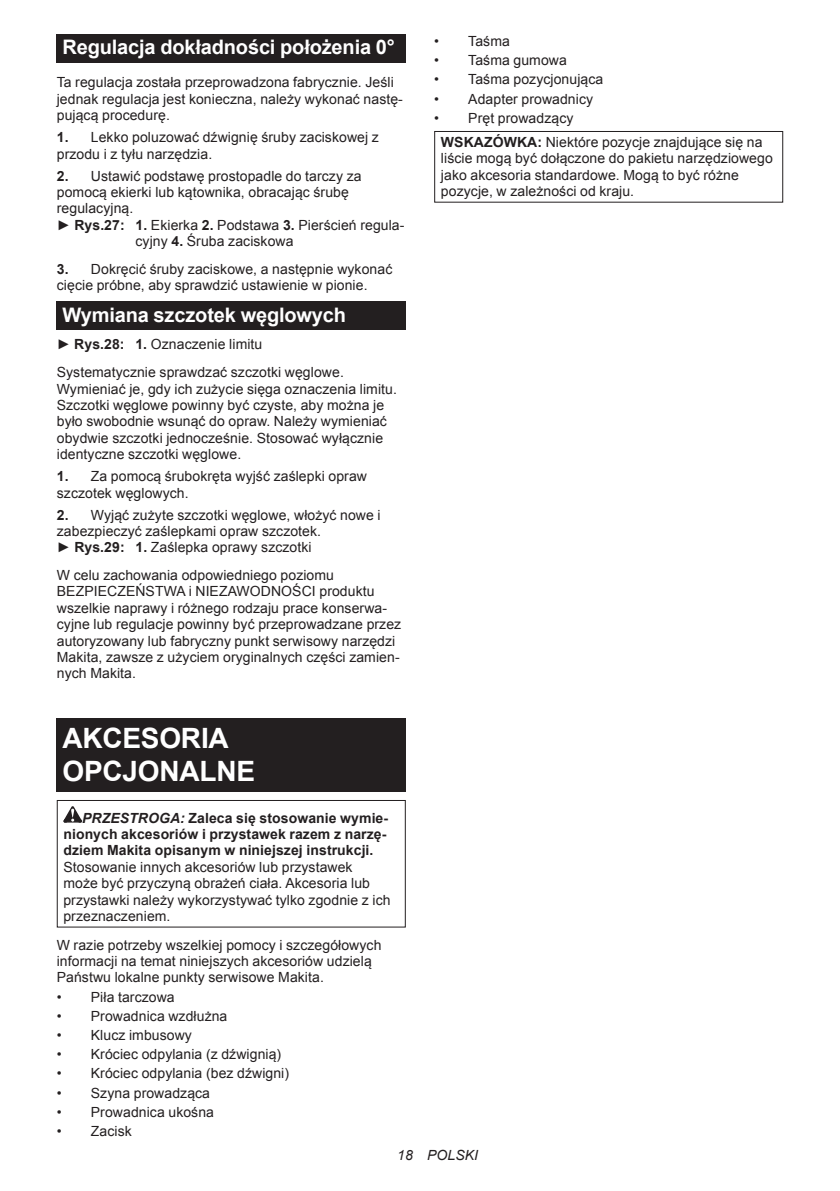
<style>
.page{position:relative;width:840px;height:1191px;background:#fff}
.page>*{position:absolute;margin:0;border:0;box-sizing:border-box;transform-origin:0 0}
.t1{font:700 28px/32.8px "Arial";letter-spacing:-.01em;color:#fff}
.t2{font:700 20px "Arial";letter-spacing:-.01em;color:#fff}
.t3{font:14px/16.4px "Arial";letter-spacing:.005em;color:#231f20}
.t4{font:700 14px/16.4px "Arial";letter-spacing:.005em;color:#231f20}
.t5{font:italic 14px "Arial";letter-spacing:.005em;color:#231f20}
.s1{font-weight:700}
.s2{font-style:italic}
</style>
<div class="page">
<div style="left:57px;top:34px;width:348px;height:29px;background:#231f20"></div>
<div style="left:57px;top:302px;width:348px;height:28px;background:#231f20"></div>
<div style="left:57px;top:718px;width:348px;height:74px;background:#231f20"></div>
<svg style="left:63px;top:806px;width:19px;height:16px"></svg>
<div style="left:57px;top:800px;width:348px;height:127px;border:1px solid #231f20"></div>
<div style="left:434px;top:131px;width:348px;height:72px;border:1px solid #231f20"></div>
<h2 class="t2" style="left:62px;top:34px;width:334px">Regulacja dokładności położenia 0°</h2>
<p class="t3" style="left:57px;top:74px;width:347px">Ta regulacja została przeprowadzona fabrycznie. Jeśli jednak regulacja jest konieczna, należy wykonać nastę&shy;pującą procedurę.</p>
<p class="t3" style="left:57px;top:129px;width:323px"><span class="s1">1.</span> Lekko poluzować dźwignię śruby zaciskowej z przodu i z tyłu narzędzia.</p>
<p class="t3" style="left:57px;top:168px;width:306px"><span class="s1">2.</span> Ustawić podstawę prostopadle do tarczy za</p>
<p class="t3" style="left:57px;top:184px;width:293px">pomocą ekierki lub kątownika, obracając śrubę</p>
<p class="t3" style="left:57px;top:200px;width:78px">regulacyjną.</p>
<p class="t3" style="left:57px;top:217px;width:349px">► <span class="s1">Rys.27: 1.</span> Ekierka <span class="s1">2.</span> Podstawa <span class="s1">3.</span> Pierścień regula-</p>
<p class="t3" style="left:135px;top:233px;width:159px">cyjny <span class="s1">4.</span> Śruba zaciskowa</p>
<p class="t3" style="left:57px;top:261px;width:337px"><span class="s1">3.</span> Dokręcić śruby zaciskowe, a następnie wykonać cięcie próbne, aby sprawdzić ustawienie w pionie.</p>
<h2 class="t2" style="left:62px;top:301px;width:285px">Wymiana szczotek węglowych</h2>
<p class="t3" style="left:57px;top:331px;width:288px;line-height:27.8px">► <span class="s1">Rys.28: 1.</span> Oznaczenie limitu<br>Systematycznie sprawdzać szczotki węglowe.</p>
<p class="t3" style="left:57px;top:380px;width:341px">Wymieniać je, gdy ich zużycie sięga oznaczenia limitu.<br>Szczotki węglowe powinny być czyste, aby można je było swobodnie wsunąć do opraw. Należy wymieniać obydwie szczotki jednocześnie. Stosować wyłącznie identyczne szczotki węglowe.</p>
<p class="t3" style="left:57px;top:468px;width:311px"><span class="s1">1.</span> Za pomocą śrubokręta wyjść zaślepki opraw szczotek węglowych.</p>
<p class="t3" style="left:57px;top:506px;width:325px"><span class="s1">2.</span> Wyjąć zużyte szczotki węglowe, włożyć nowe i zabezpieczyć zaślepkami opraw szczotek.<br>► <span class="s1">Rys.29: 1.</span> Zaślepka oprawy szczotki</p>
<p class="t3" style="left:57px;top:567px;width:346px">W celu zachowania odpowiedniego poziomu BEZPIECZEŃSTWA i NIEZAWODNOŚCI produktu wszelkie naprawy i różnego rodzaju prace konserwa&shy;cyjne lub regulacje powinny być przeprowadzane przez autoryzowany lub fabryczny punkt serwisowy narzędzi Makita, zawsze z użyciem oryginalnych części zamien&shy;nych Makita.</p>
<h1 class="t1" style="left:62px;top:722px;width:194px">AKCESORIA<br>OPCJONALNE</h1>
<p class="t4" style="left:63px;top:810px;width:326px;text-indent:19px"><span class="s2">PRZESTROGA:</span> Zaleca się stosowanie wymie&shy;nionych akcesoriów i przystawek razem z narzę&shy;dziem Makita opisanym w niniejszej instrukcji.</p>
<p class="t3" style="left:63px;top:858px;width:328px">Stosowanie innych akcesoriów lub przystawek może być przyczyną obrażeń ciała. Akcesoria lub przystawki należy wykorzystywać tylko zgodnie z ich przeznaczeniem.</p>
<p class="t3" style="left:57px;top:936px;width:326px">W razie potrzeby wszelkiej pomocy i szczegółowych informacji na temat niniejszych akcesoriów udzielą<br>Państwu lokalne punkty serwisowe Makita.</p>
<p class="t3" style="left:57px;top:988px;width:119px">• Piła tarczowa</p>
<p class="t3" style="left:57px;top:1007px;width:172px">• Prowadnica wzdłużna</p>
<p class="t3" style="left:57px;top:1027px;width:137px">• Klucz imbusowy</p>
<p class="t3" style="left:57px;top:1046px;width:226px">• Króciec odpylania (z dźwignią)</p>
<p class="t3" style="left:57px;top:1065px;width:234px">• Króciec odpylania (bez dźwigni)</p>
<p class="t3" style="left:57px;top:1084px;width:155px">• Szyna prowadząca</p>
<p class="t3" style="left:57px;top:1104px;width:159px">• Prowadnica ukośna</p>
<p class="t3" style="left:57px;top:1123px;width:76px">• Zacisk</p>
<p class="t3" style="left:434px;top:33px;width:77px">• Taśma</p>
<p class="t3" style="left:434px;top:52px;width:134px">• Taśma gumowa</p>
<p class="t3" style="left:434px;top:71px;width:170px">• Taśma pozycjonująca</p>
<p class="t3" style="left:434px;top:91px;width:160px">• Adapter prowadnicy</p>
<p class="t3" style="left:440px;top:106px;width:323px;line-height:23.8px;text-indent:-7px">• Pręt prowadzący<br><span class="s1">WSKAZÓWKA:</span> Niektóre pozycje znajdujące się na</p>
<p class="t3" style="left:440px;top:150px;width:333px">liście mogą być dołączone do pakietu narzędziowego jako akcesoria standardowe. Mogą to być różne pozycje, w zależności od kraju.</p>
<p class="t5" style="left:397px;top:1146px;width:82px">18 POLSKI</p>
</div>
